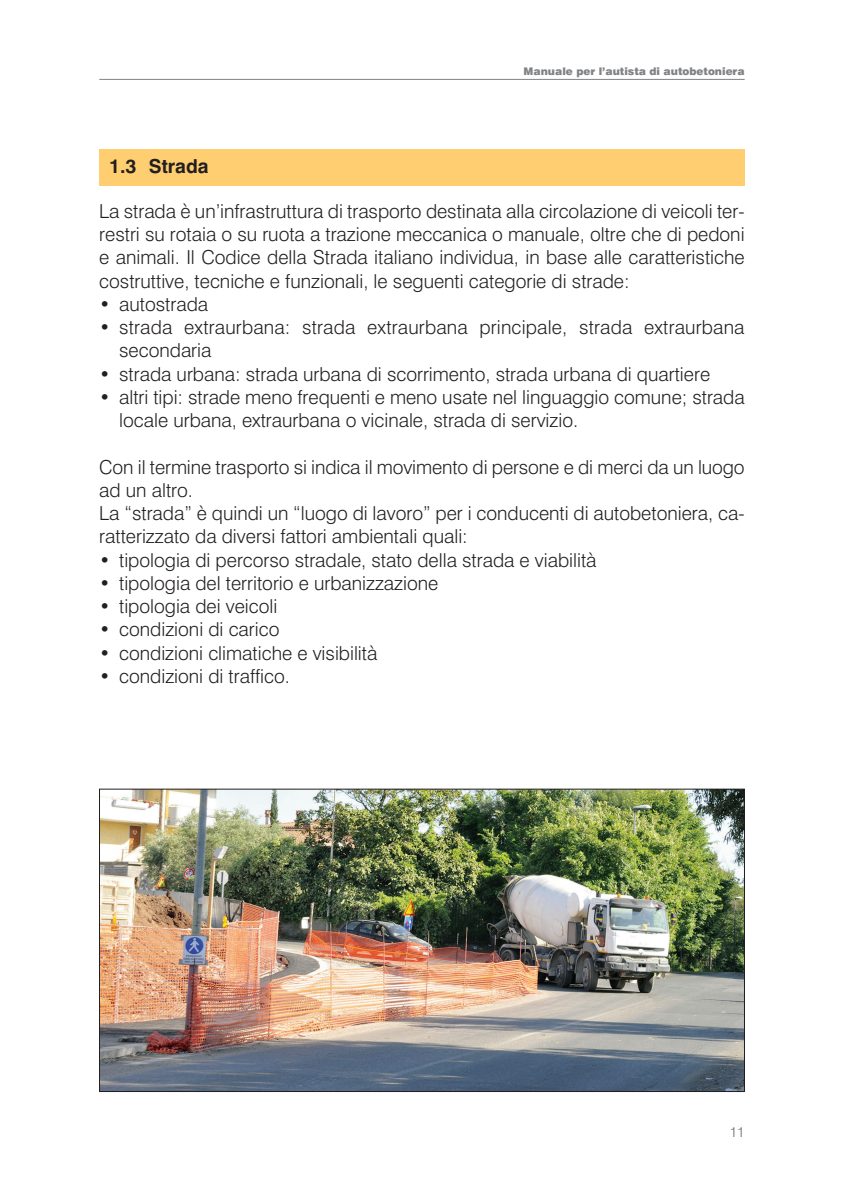
<style>
.page{position:relative;width:844px;height:1191px;background:#fff}
.page>*{position:absolute;margin:0;border:0;box-sizing:border-box;transform-origin:0 0}
.t1{font:19.25px/23.3px "Swiss 721 BTHAIAAD";color:#231f20}
.t2{font:19.25px "Swiss 721 BHAIAAB";color:#231f20}
.t3{font:14px "Swiss 721 BTHAIAAD";color:#6c6d70}
.t4{font:10.5px "Swiss 721 BTHAIAAI";color:#808285}
</style>
<div class="page">
<hr style="left:99px;top:79px;width:645px;height:1px;background:#808285">
<div style="left:99px;top:149px;width:645px;height:37px;background:#fece70"></div>
<img style="left:101px;top:791px;width:641px;height:298px">
<p class="t4" style="left:523px;top:67px;width:222px">Manuale per l’autista di autobetoniera</p>
<p class="t2" style="left:109px;top:160px;width:101px">1.3 Strada</p>
<p class="t1" style="left:99px;top:201px;width:646px;text-align:justify">La strada è un’infrastruttura di trasporto destinata alla circolazione di veicoli ter&shy;restri su rotaia o su ruota a trazione meccanica o manuale, oltre che di pedoni e animali. Il Codice della Strada italiano individua, in base alle caratteristiche costruttive, tecniche e funzionali, le seguenti categorie di strade:</p>
<p class="t1" style="left:99px;top:294px;width:110px">• autostrada</p>
<p class="t1" style="left:119px;top:318px;width:626px;text-indent:-20px">• strada extraurbana: strada extraurbana principale, strada extraurbana secondaria</p>
<p class="t1" style="left:99px;top:364px;width:612px">• strada urbana: strada urbana di scorrimento, strada urbana di quartiere</p>
<p class="t1" style="left:119px;top:387px;width:627px;text-indent:-20px">• altri tipi: strade meno frequenti e meno usate nel linguaggio comune; strada locale urbana, extraurbana o vicinale, strada di servizio.</p>
<p class="t1" style="left:99px;top:457px;width:646px">Con il termine trasporto si indica il movimento di persone e di merci da un luogo ad un altro.<br>La “strada” è quindi un “luogo di lavoro” per i conducenti di autobetoniera, ca&shy;ratterizzato da diversi fattori ambientali quali:</p>
<p class="t1" style="left:99px;top:550px;width:498px">• tipologia di percorso stradale, stato della strada e viabilità</p>
<p class="t1" style="left:99px;top:573px;width:340px">• tipologia del territorio e urbanizzazione</p>
<p class="t1" style="left:99px;top:596px;width:180px">• tipologia dei veicoli</p>
<p class="t1" style="left:99px;top:620px;width:182px">• condizioni di carico</p>
<p class="t1" style="left:99px;top:643px;width:279px">• condizioni climatiche e visibilità</p>
<p class="t1" style="left:99px;top:666px;width:192px">• condizioni di traffico.</p>
<p class="t3" style="left:729px;top:1126px;width:16px">11</p>
</div>
